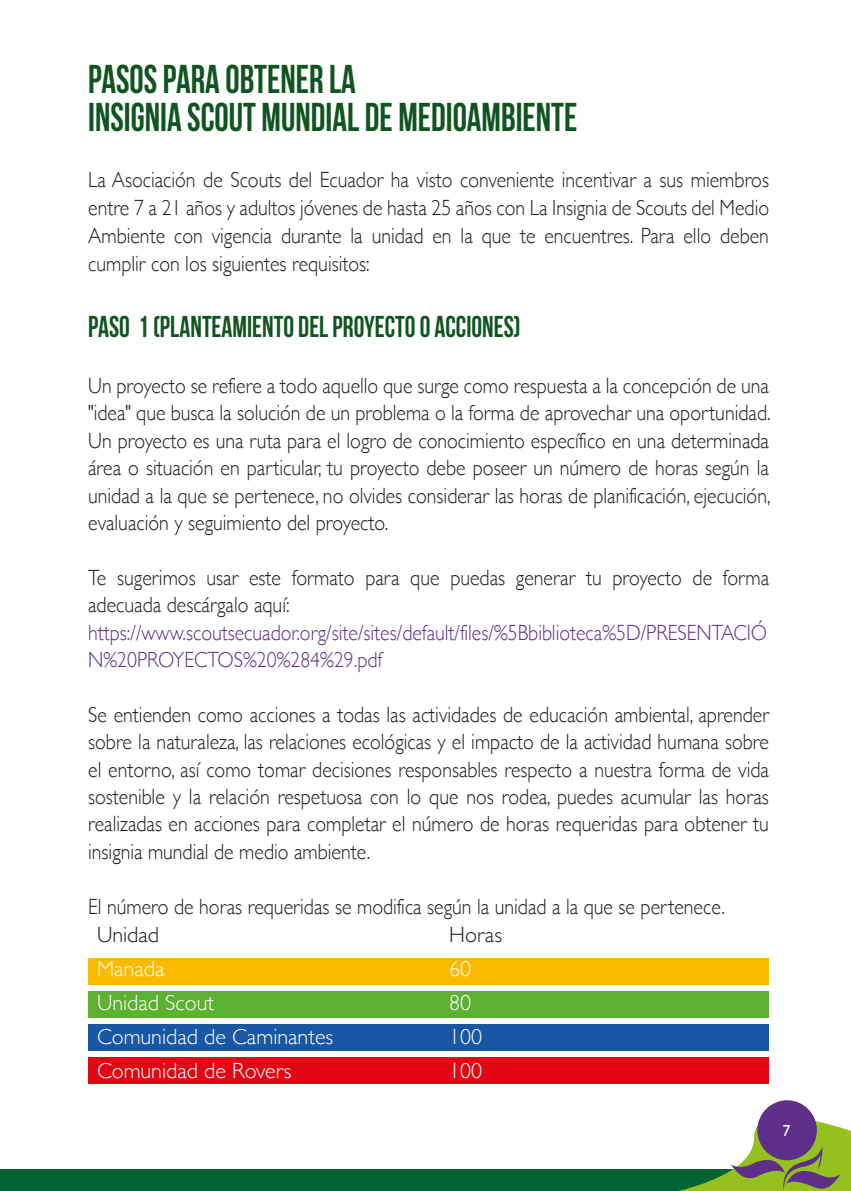
<style>
.page{position:relative;width:851px;height:1191px;background:#fff}
.page>*{position:absolute;margin:0;border:0;box-sizing:border-box;transform-origin:0 0}
.t1{font:700 40px/38px "Bebas Neue";color:#105420;scale:.9 1}
.t2{font:700 30px "Bebas Neue";color:#105420;scale:.9 1}
.t3{font:300 22px/27.4px "Gill Sans";color:#1d1d1b;text-align:justify;scale:.9 1}
.t4{font:300 22px/27.4px "Gill Sans";color:#5d2f88;scale:.9 1}
.t5{font:300 22px "Gill Sans";color:#fff}
.t6{font:300 22px "Gill Sans";color:#1d1d1b}
.t7{font:16px "Gill Sans";color:#fff}
</style>
<div class="page">
<div style="left:0;top:1169px;width:850px;height:22px;background:#006533"></div>
<svg style="left:679px;top:1100px;width:171px;height:91px"></svg>
<div style="left:88px;top:958px;width:680px;height:27px;background:#fbba00"></div>
<div style="left:88px;top:991px;width:680px;height:26px;background:#5cb130"></div>
<div style="left:88px;top:1024px;width:680px;height:27px;background:#1957a4"></div>
<div style="left:88px;top:1057px;width:680px;height:26px;background:#e30613"></div>
<h1 class="t1" style="left:88px;top:60px;width:545px">PASOS PARA OBTENER LA<br>INSIGNIA SCOUT MUNDIAL DE MEDIOAMBIENTE</h1>
<p class="t3" style="left:88px;top:165px;width:758px;line-height:28px">La Asociación de Scouts del Ecuador ha visto conveniente incentivar a sus miembros entre 7 a 21 años y adultos jóvenes de hasta 25 años con La Insignia de Scouts del Medio Ambiente con vigencia durante la unidad en la que te encuentres. Para ello deben cumplir con los siguientes requisitos:</p>
<h2 class="t2" style="left:88px;top:311px;width:482px">PASO 1 (PLANTEAMIENTO DEL PROYECTO O ACCIONES)</h2>
<p class="t3" style="left:88px;top:371px;width:759px">Un proyecto se refiere a todo aquello que surge como respuesta a la concepción de una "idea" que busca la solución de un problema o la forma de aprovechar una oportunidad.<br>Un proyecto es una ruta para el logro de conocimiento específico en una determinada área o situación en particular, tu proyecto debe poseer un número de horas según la unidad a la que se pertenece, no olvides considerar las horas de planificación, ejecución, evaluación y seguimiento del proyecto.</p>
<p class="t3" style="left:88px;top:563px;width:758px">Te sugerimos usar este formato para que puedas generar tu proyecto de forma adecuada descárgalo aquí:</p>
<p class="t4" style="left:88px;top:617px;width:755px">https://www.scoutsecuador.org/site/sites/default/files/%5Bbiblioteca%5D/PRESENTACIÓ<br>N%20PROYECTOS%20%284%29.pdf</p>
<p class="t3" style="left:88px;top:700px;width:758px">Se entienden como acciones a todas las actividades de educación ambiental, aprender sobre la naturaleza, las relaciones ecológicas y el impacto de la actividad humana sobre el entorno, así como tomar decisiones responsables respecto a nuestra forma de vida sostenible y la relación respetuosa con lo que nos rodea, puedes acumular las horas realizadas en acciones para completar el número de horas requeridas para obtener tu insignia mundial de medio ambiente.</p>
<p class="t3" style="left:88px;top:891px;width:709px">El número de horas requeridas se modifica según la unidad a la que se pertenece.</p>
<p class="t6" style="left:97px;top:917px;width:64px">Unidad</p>
<p class="t6" style="left:449px;top:917px;width:54px">Horas</p>
<p class="t5" style="left:97px;top:951px;width:69px">Manada</p>
<p class="t5" style="left:449px;top:951px;width:23px">60</p>
<p class="t5" style="left:97px;top:985px;width:119px">Unidad Scout</p>
<p class="t5" style="left:449px;top:985px;width:23px">80</p>
<p class="t5" style="left:97px;top:1019px;width:238px">Comunidad de Caminantes</p>
<p class="t5" style="left:449px;top:1019px;width:34px">100</p>
<p class="t5" style="left:97px;top:1053px;width:196px">Comunidad de Rovers</p>
<p class="t5" style="left:449px;top:1053px;width:34px">100</p>
<p class="t7" style="left:782px;top:1121px;width:9px">7</p>
</div>
